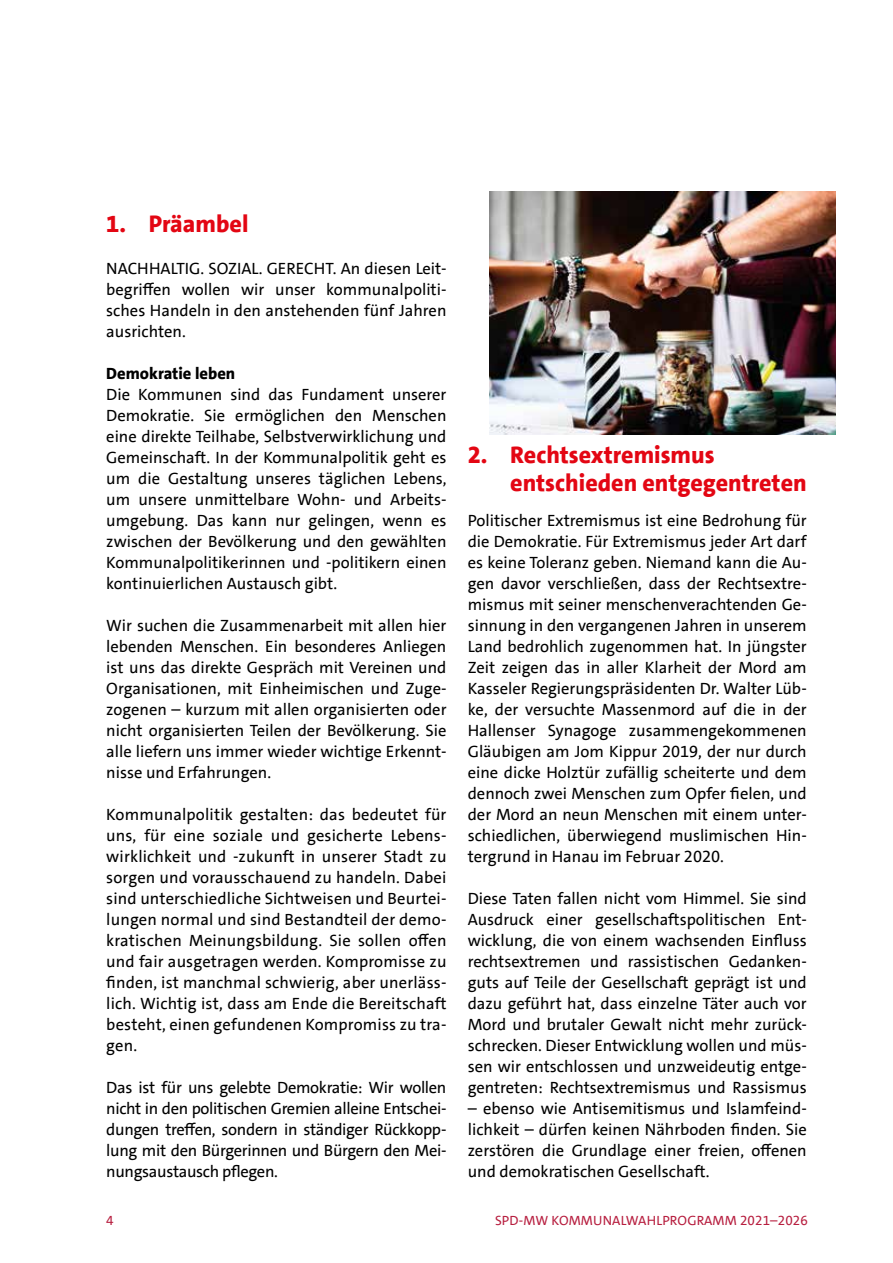
<style>
.page{position:relative;width:893px;height:1263px;background:#fff}
.page>*{position:absolute;margin:0;border:0;box-sizing:border-box;transform-origin:0 0}
.Zwischenüberschrift{font:800 24px/28.8px "SPD The Sans";color:#e30613}
.Text{font:16.5px/21px "SPD The Sans";color:#000;text-align:justify}
.Text_bold_0{font:800 16.5px "SPD The Sans";color:#000}
.t1{font:13.5px "SPD The Sans";letter-spacing:.01em;color:#b71e3f}
.s1{font-family:"SPD The Sans Versal"}
</style>
<div class="page">
<img style="left:489px;top:191px;width:347px;height:244px">
<p class="Zwischenüberschrift" style="left:106px;top:209px;width:144px">1. Präambel</p>
<p class="Text" style="left:106px;top:258px;width:342px"><span class="s1">NACHHALTIG. SOZIAL. GERECHT.</span> An diesen Leit&shy;begriffen wollen wir unser kommunalpoliti&shy;sches Handeln in den anstehenden fünf Jahren ausrichten.</p>
<p class="Text_bold_0" style="left:106px;top:362px;width:130px">Demokratie leben</p>
<p class="Text" style="left:106px;top:384px;width:342px">Die Kommunen sind das Fundament unserer Demokratie. Sie ermöglichen den Menschen eine direkte Teilhabe, Selbstverwirklichung und Gemeinschaft. In der Kommunalpolitik geht es um die Gestaltung unseres täglichen Lebens, um unsere unmittelbare Wohn- und Arbeits&shy;umgebung. Das kann nur gelingen, wenn es zwischen der Bevölkerung und den gewählten Kommunalpolitikerinnen und -politikern einen kontinuierlichen Austausch gibt.</p>
<p class="Text" style="left:106px;top:615px;width:342px">Wir suchen die Zusammenarbeit mit allen hier lebenden Menschen. Ein besonderes Anliegen ist uns das direkte Gespräch mit Vereinen und Organisationen, mit Einheimischen und Zuge&shy;zogenen – kurzum mit allen organisierten oder nicht organisierten Teilen der Bevölkerung. Sie alle liefern uns immer wieder wichtige Erkennt&shy;nisse und Erfahrungen.</p>
<p class="Text" style="left:106px;top:804px;width:342px">Kommunalpolitik gestalten: das bedeutet für uns, für eine soziale und gesicherte Lebens&shy;wirklichkeit und -zukunft in unserer Stadt zu sorgen und vorausschauend zu handeln. Dabei sind unterschiedliche Sichtweisen und Beurtei&shy;lungen normal und sind Bestandteil der demo&shy;kratischen Meinungsbildung. Sie sollen offen und fair ausgetragen werden. Kompromisse zu finden, ist manchmal schwierig, aber unerläss&shy;lich. Wichtig ist, dass am Ende die Bereitschaft besteht, einen gefundenen Kompromiss zu tra&shy;gen.</p>
<p class="Text" style="left:106px;top:1077px;width:342px">Das ist für uns gelebte Demokratie: Wir wollen nicht in den politischen Gremien alleine Entschei&shy;dungen treffen, sondern in ständiger Rückkopp&shy;lung mit den Bürgerinnen und Bürgern den Mei&shy;nungsaustausch pflegen.</p>
<p class="Zwischenüberschrift" style="left:510px;top:440px;width:298px;text-indent:-43px">2. Rechtsextremismus entschieden entgegentreten</p>
<p class="Text" style="left:468px;top:510px;width:341px">Politischer Extremismus ist eine Bedrohung für die Demokratie. Für Extremismus jeder Art darf es keine Toleranz geben. Niemand kann die Au&shy;gen davor verschließen, dass der Rechtsextre&shy;mismus mit seiner menschenverachtenden Ge&shy;sinnung in den vergangenen Jahren in unserem Land bedrohlich zugenommen hat. In jüngster Zeit zeigen das in aller Klarheit der Mord am Kasseler Regierungspräsidenten Dr. Walter Lüb&shy;ke, der versuchte Massenmord auf die in der Hallenser Synagoge zusammengekommenen Gläubigen am Jom Kippur 2019, der nur durch eine dicke Holztür zufällig scheiterte und dem dennoch zwei Menschen zum Opfer fielen, und der Mord an neun Menschen mit einem unter&shy;schiedlichen, überwiegend muslimischen Hin&shy;tergrund in Hanau im Februar 2020.</p>
<p class="Text" style="left:468px;top:888px;width:341px">Diese Taten fallen nicht vom Himmel. Sie sind Ausdruck einer gesellschaftspolitischen Ent&shy;wicklung, die von einem wachsenden Einfluss rechtsextremen und rassistischen Gedanken&shy;guts auf Teile der Gesellschaft geprägt ist und dazu geführt hat, dass einzelne Täter auch vor Mord und brutaler Gewalt nicht mehr zurück&shy;schrecken. Dieser Entwicklung wollen und müs&shy;sen wir entschlossen und unzweideutig entge&shy;gentreten: Rechtsextremismus und Rassismus</p>
<p class="Text" style="left:468px;top:1098px;width:341px">– ebenso wie Antisemitismus und Islamfeind&shy;lichkeit – dürfen keinen Nährboden finden. Sie zerstören die Grundlage einer freien, offenen und demokratischen Gesellschaft.</p>
<p class="t1" style="left:106px;top:1212px;width:9px">4</p>
<p class="t1" style="left:495px;top:1212px;width:314px">SPD-MW KOMMUNALWAHLPROGRAMM 2021–2026</p>
</div>
